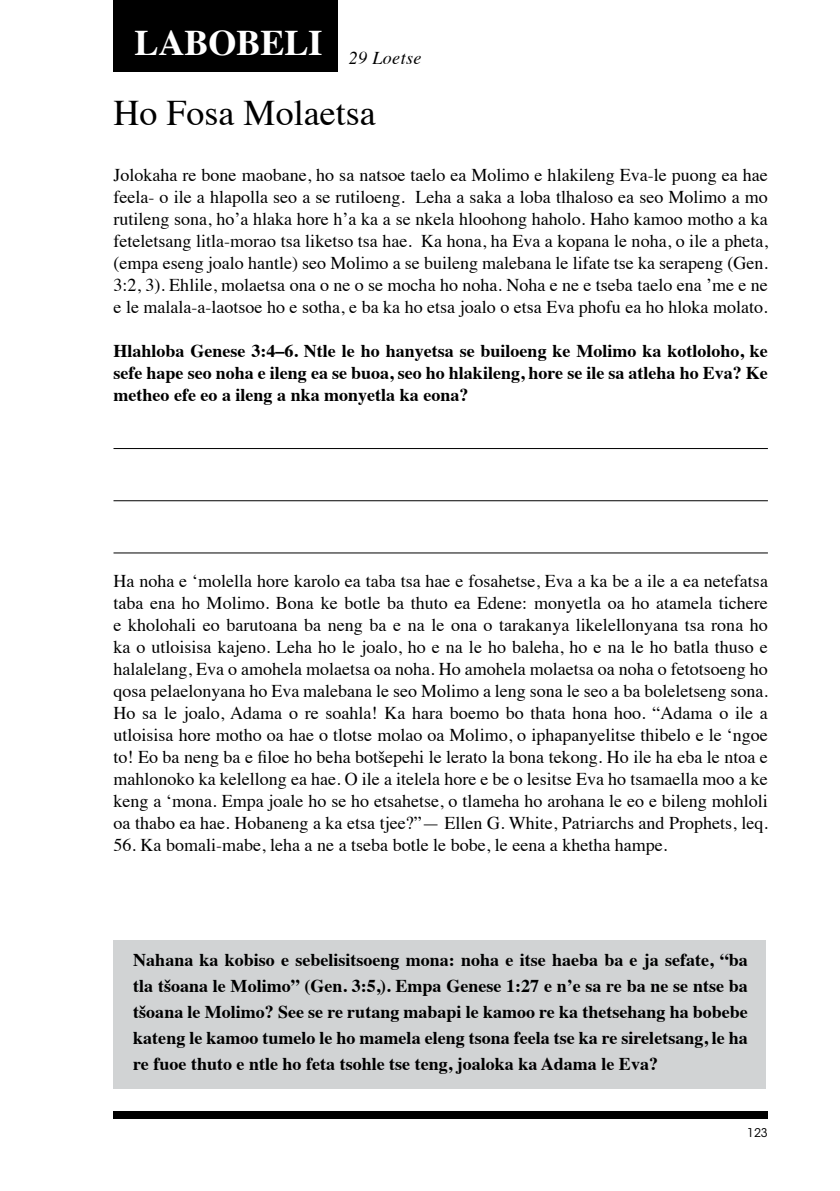
<style>
.page{position:relative;width:840px;height:1191px;background:#fff}
.page>*{position:absolute;margin:0;border:0;box-sizing:border-box;transform-origin:0 0}
.t1{font:36px/70.4px "Times";color:#000}
.t2{font:18px/22px "Times";color:#000;text-align:justify}
.t3{font:700 18px/26px "Times";color:#000;text-align:justify}
.t4{font:12px "ITC Avant Garde Std";color:#000}
.s1{font-weight:700;color:#fff}
</style>
<div class="page">
<div style="left:113px;top:1111px;width:654px;height:8px;background:#000"></div>
<div style="left:113px;top:0;width:225px;height:71px;background:#000"></div>
<hr style="left:113px;top:500px;width:654px;height:1px;background:#000">
<hr style="left:113px;top:448px;width:654px;height:1px;background:#000">
<hr style="left:113px;top:552px;width:654px;height:1px;background:#000">
<div style="left:113px;top:940px;width:652px;height:149px;background:#d1d3d4"></div>
<h1 class="t1" style="left:113px;top:5px;width:309px;text-indent:21px"><span class="s1">LABOBELI</span> <sub>29</sub> <sub>Loetse<br></sub>Ho Fosa Molaetsa</h1>
<p class="t2" style="left:113px;top:163px;width:655px">Jolokaha re bone maobane, ho sa natsoe taelo ea Molimo e hlakileng Eva-le puong ea hae feela- o ile a hlapolla seo a se rutiloeng. Leha a saka a loba tlhaloso ea seo Molimo a mo rutileng sona, ho’a hlaka hore h’a ka a se nkela hloohong haholo. Haho kamoo motho a ka feteletsang litla-morao tsa liketso tsa hae. Ka hona, ha Eva a kopana le noha, o ile a pheta, (empa eseng joalo hantle) seo Molimo a se buileng malebana le lifate tse ka serapeng (Gen.<br>3:2, 3). Ehlile, molaetsa ona o ne o se mocha ho noha. Noha e ne e tseba taelo ena ’me e ne e le malala-a-laotsoe ho e sotha, e ba ka ho etsa joalo o etsa Eva phofu ea ho hloka molato.</p>
<p class="t3" style="left:113px;top:338px;width:655px;line-height:22px">Hlahloba Genese 3:4–6. Ntle le ho hanyetsa se builoeng ke Molimo ka kotloloho, ke sefe hape seo noha e ileng ea se buoa, seo ho hlakileng, hore se ile sa atleha ho Eva? Ke metheo efe eo a ileng a nka monyetla ka eona?</p>
<p class="t2" style="left:113px;top:569px;width:655px">Ha noha e ‘molella hore karolo ea taba tsa hae e fosahetse, Eva a ka be a ile a ea netefatsa taba ena ho Molimo. Bona ke botle ba thuto ea Edene: monyetla oa ho atamela tichere e kholohali eo barutoana ba neng ba e na le ona o tarakanya likelellonyana tsa rona ho ka o utloisisa kajeno. Leha ho le joalo, ho e na le ho baleha, ho e na le ho batla thuso e halalelang, Eva o amohela molaetsa oa noha. Ho amohela molaetsa oa noha o fetotsoeng ho qosa pelaelonyana ho Eva malebana le seo Molimo a leng sona le seo a ba boleletseng sona.<br>Ho sa le joalo, Adama o re soahla! Ka hara boemo bo thata hona hoo. “Adama o ile a utloisisa hore motho oa hae o tlotse molao oa Molimo, o iphapanyelitse thibelo e le ‘ngoe to! Eo ba neng ba e filoe ho beha botšepehi le lerato la bona tekong. Ho ile ha eba le ntoa e mahlonoko ka kelellong ea hae. O ile a itelela hore e be o lesitse Eva ho tsamaella moo a ke keng a ‘mona. Empa joale ho se ho etsahetse, o tlameha ho arohana le eo e bileng mohloli oa thabo ea hae. Hobaneng a ka etsa tjee?”— Ellen G. White, Patriarchs and Prophets, leq.</p>
<p class="t2" style="left:113px;top:833px;width:555px">56. Ka bomali-mabe, leha a ne a tseba botle le bobe, le eena a khetha hampe.</p>
<p class="t3" style="left:133px;top:945px;width:615px">Nahana ka kobiso e sebelisitsoeng mona: noha e itse haeba ba e ja sefate, “ba tla tšoana le Molimo” (Gen. 3:5,). Empa Genese 1:27 e n’e sa re ba ne se ntse ba tšoana le Molimo? See se re rutang mabapi le kamoo re ka thetsehang ha bobebe kateng le kamoo tumelo le ho mamela eleng tsona feela tse ka re sireletsang, le ha re fuoe thuto e ntle ho feta tsohle tse teng, joaloka ka Adama le Eva?</p>
<p class="t4" style="left:746px;top:1125px;width:22px">123</p>
</div>
